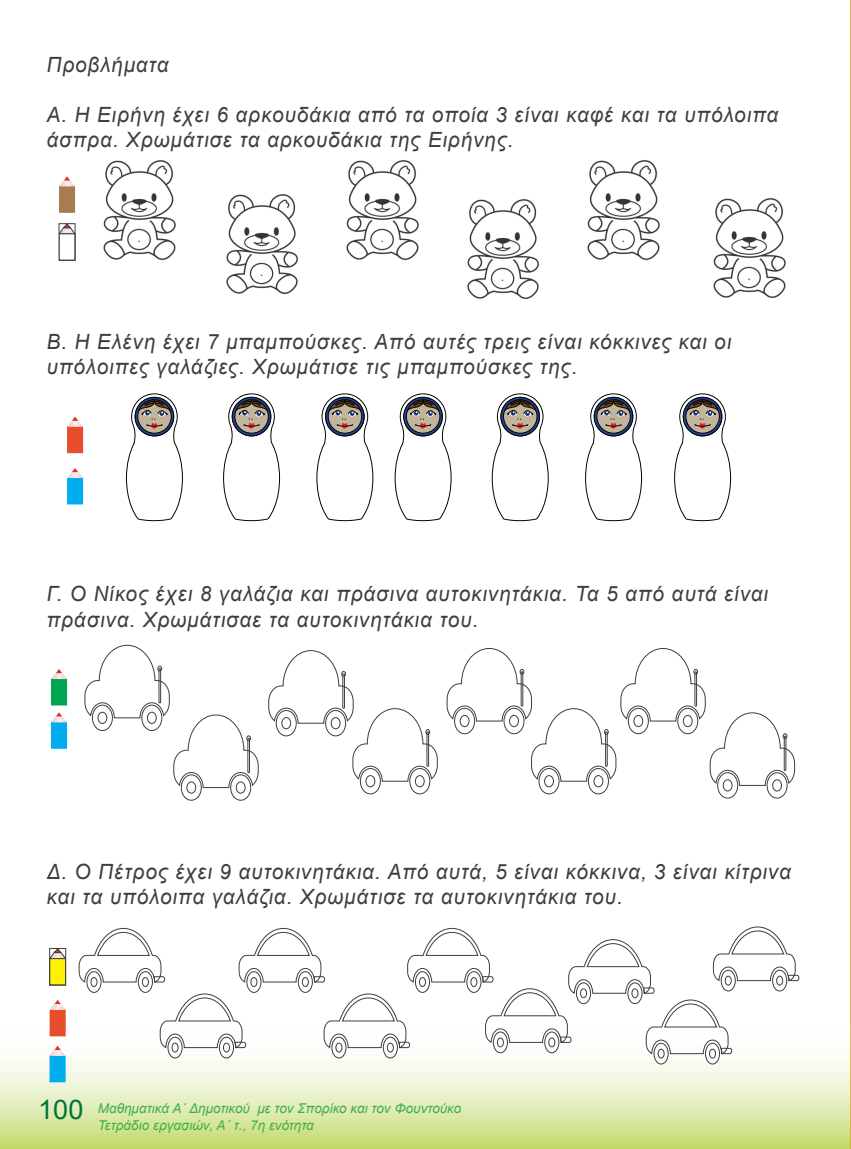
<style>
.page{position:relative;width:851px;height:1149px;background:#fff}
.page>*{position:absolute;margin:0;border:0;box-sizing:border-box;transform-origin:0 0}
.t1{font:27px "Arial";color:#007437}
.ekfonisiAskisis{font:italic 21px/25.2px "Arial";letter-spacing:.04em;color:#3e3e3f}
.t2{font:italic 13.5px/16.5px "Arial";color:#40ae49}
</style>
<div class="page">
<svg style="left:0;top:1029px;width:850px;height:119px;background:#e1edba"></svg>
<hr style="left:850px;top:0;width:1px;height:1148px;background:#e69d22">
<img style="left:103px;top:160px;width:73px;height:100px">
<img style="left:226px;top:194px;width:72px;height:100px">
<img style="left:346px;top:160px;width:73px;height:100px">
<img style="left:467px;top:199px;width:72px;height:100px">
<img style="left:587px;top:160px;width:73px;height:100px">
<img style="left:713px;top:198px;width:73px;height:100px">
<svg style="left:84px;top:644px;width:175px;height:156px"></svg>
<svg style="left:268px;top:650px;width:170px;height:144px"></svg>
<svg style="left:446px;top:648px;width:349px;height:150px"></svg>
<svg style="left:79px;top:926px;width:720px;height:138px"></svg>
<svg style="left:126px;top:393px;width:57px;height:128px"></svg>
<svg style="left:223px;top:393px;width:58px;height:128px"></svg>
<svg style="left:316px;top:393px;width:136px;height:128px"></svg>
<svg style="left:491px;top:393px;width:58px;height:128px"></svg>
<svg style="left:585px;top:393px;width:58px;height:128px"></svg>
<svg style="left:674px;top:393px;width:58px;height:128px"></svg>
<svg style="left:67px;top:416px;width:16px;height:37px"></svg>
<svg style="left:67px;top:468px;width:16px;height:36px"></svg>
<svg style="left:51px;top:712px;width:16px;height:36px"></svg>
<svg style="left:50px;top:1045px;width:16px;height:36px"></svg>
<svg style="left:59px;top:176px;width:16px;height:37px"></svg>
<svg style="left:61px;top:225px;width:12px;height:10px"></svg>
<div style="left:59px;top:223px;width:16px;height:37px;border:1px solid #3e3e3f"></div>
<svg style="left:51px;top:669px;width:16px;height:36px"></svg>
<svg style="left:51px;top:949px;width:13px;height:34px"></svg>
<div style="left:49px;top:947px;width:17px;height:38px;border:1px solid #3e3e3f"></div>
<svg style="left:50px;top:1000px;width:16px;height:35px"></svg>
<p class="ekfonisiAskisis" style="left:47px;top:52px;width:124px">Προβλήματα</p>
<p class="ekfonisiAskisis" style="left:47px;top:102px;width:733px">Α. Η Ειρήνη έχει 6 αρκουδάκια από τα οποία 3 είναι καφέ και τα υπόλοιπα άσπρα. Χρωμάτισε τα αρκουδάκια της Ειρήνης.</p>
<p class="ekfonisiAskisis" style="left:47px;top:329px;width:687px">Β. Η Ελένη έχει 7 μπαμπούσκες. Από αυτές τρεις είναι κόκκινες και οι υπόλοιπες γαλάζιες. Χρωμάτισε τις μπαμπούσκες της.</p>
<p class="ekfonisiAskisis" style="left:47px;top:581px;width:724px">Γ. Ο Νίκος έχει 8 γαλάζια και πράσινα αυτοκινητάκια. Τα 5 από αυτά είναι πράσινα. Χρωμάτισαε τα αυτοκινητάκια του.</p>
<p class="ekfonisiAskisis" style="left:47px;top:858px;width:745px">Δ. Ο Πέτρος έχει 9 αυτοκινητάκια. Από αυτά, 5 είναι κόκκινα, 3 είναι κίτρινα και τα υπόλοιπα γαλάζια. Χρωμάτισε τα αυτοκινητάκια του.</p>
<p class="t1" style="left:38px;top:1090px;width:47px">100</p>
<p class="t2" style="left:98px;top:1099px;width:365px">Μαθηματικά Α΄ Δημοτικού με τον Σπορίκο και τον Φουντούκο<br>Τετράδιο εργασιών, Α΄ τ., 7η ενότητα</p>
</div>
